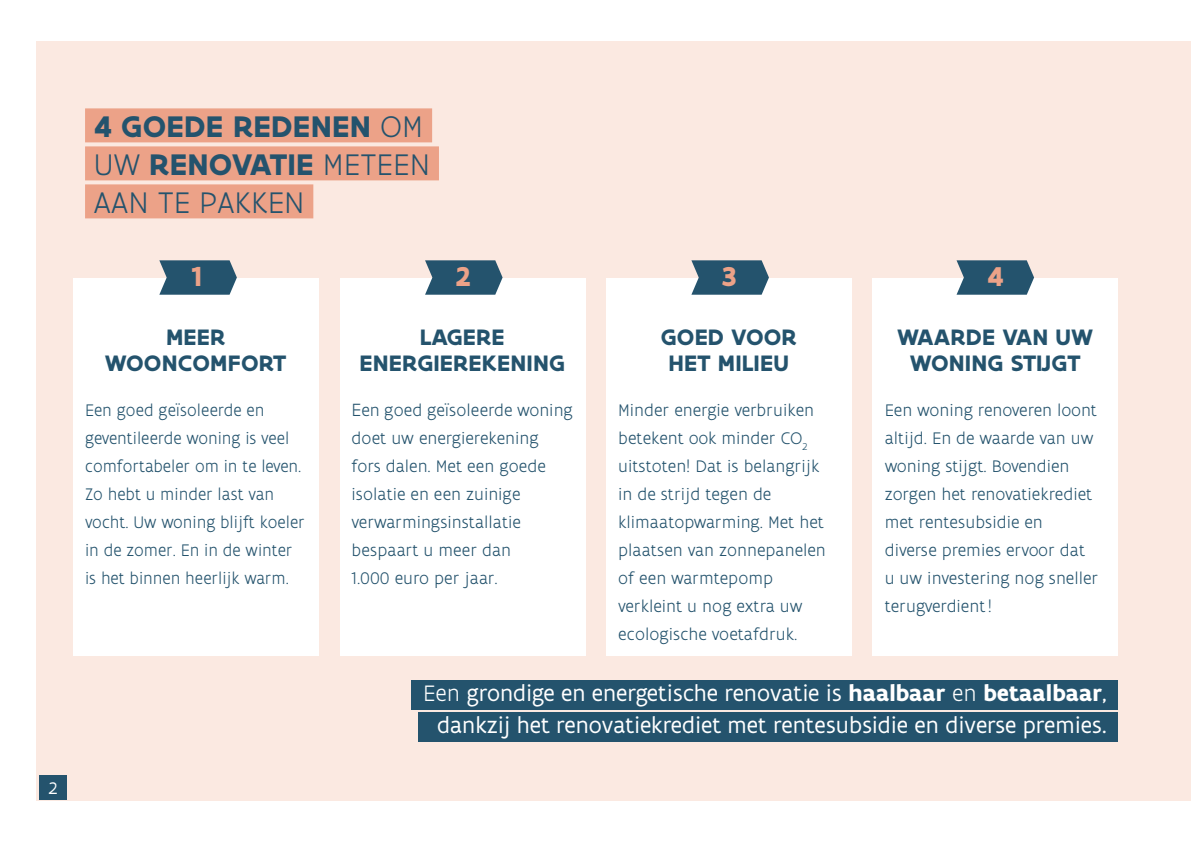
<style>
.page{position:relative;width:1191px;height:842px;background:#fff}
.page>*{position:absolute;margin:0;border:0;box-sizing:border-box;transform-origin:0 0}
.t1{font:700 32px/38px "Flanders Art Sans";letter-spacing:.005em;color:#24536d}
.t2{font:700 29.2px "Flanders Art Sans";color:#eca288}
.t3{font:24px/32px "Flanders Art Sans";color:#fff;text-align:center}
.t4{font:700 24px/26px "Flanders Art Sans";letter-spacing:.005em;color:#24536d;text-align:center}
.t5{font:300 18px/28px "Flanders Art Sans";color:#24536d}
.t6{font:18px "Flanders Art Sans";color:#fff}
.s1{font-weight:300}
.s2{font-size:19px}
.s3{font-weight:700}
</style>
<div class="page">
<div style="left:36px;top:41px;width:1155px;height:760px;background:#fbe9e1"></div>
<div style="left:74px;top:279px;width:245px;height:377px;background:#fff"></div>
<div style="left:340px;top:279px;width:245px;height:377px;background:#fff"></div>
<div style="left:606px;top:279px;width:245px;height:377px;background:#fff"></div>
<div style="left:872px;top:279px;width:246px;height:377px;background:#fff"></div>
<div style="left:85px;top:108px;width:347px;height:34px;background:#eca288"></div>
<div style="left:85px;top:146px;width:354px;height:34px;background:#eca288"></div>
<div style="left:85px;top:184px;width:228px;height:34px;background:#eca288"></div>
<div style="left:412px;top:680px;width:706px;height:30px;background:#24536d"></div>
<div style="left:419px;top:712px;width:699px;height:30px;background:#24536d"></div>
<div style="left:40px;top:775px;width:27px;height:25px;background:#24536d"></div>
<svg style="left:159px;top:260px;width:78px;height:35px;background:#3d657c"></svg>
<svg style="left:425px;top:260px;width:77px;height:35px;background:#3a637a"></svg>
<svg style="left:691px;top:260px;width:78px;height:35px;background:#3d657c"></svg>
<svg style="left:956px;top:260px;width:78px;height:35px;background:#3d657c"></svg>
<p class="t6" style="left:49px;top:777px;width:10px">2</p>
<h1 class="t1" style="left:94px;top:108px;width:338px">4 GOEDE REDENEN <span class="s1">OM<br>UW</span> RENOVATIE <span class="s1">METEEN<br>AAN TE PAKKEN</span></h1>
<h2 class="t2" style="left:191px;top:258px;width:13px">1</h2>
<h2 class="t2" style="left:455px;top:258px;width:17px">2</h2>
<h2 class="t2" style="left:721px;top:258px;width:17px">3</h2>
<h2 class="t2" style="left:987px;top:258px;width:18px">4</h2>
<h3 class="t4" style="left:105px;top:324px;width:183px">MEER<br>WOONCOMFORT</h3>
<p class="t5" style="left:85px;top:396px;width:221px">Een goed geïsoleerde en geventileerde woning is veel comfortabeler om in te leven.<br>Zo hebt u minder last van vocht. Uw woning blijft koeler in de zomer. En in de winter is het binnen heerlijk warm.</p>
<h3 class="t4" style="left:359px;top:324px;width:207px">LAGERE<br>ENERGIEREKENING</h3>
<p class="t5" style="left:351px;top:396px;width:223px"><span class="s2">E</span>en goed geïsoleerde woning doet uw energierekening<br>fors dalen. Met een goede isolatie en een zuinige verwarmingsinstallatie bespaart u meer dan<br>1.000 euro per jaar.</p>
<h3 class="t4" style="left:661px;top:324px;width:137px">GOED VOOR<br>HET MILIEU</h3>
<p class="t5" style="left:618px;top:396px;width:209px">Minder energie verbruiken betekent ook minder CO<sub>2 </sub>uitstoten! Dat is belangrijk in de strijd tegen de klimaatopwarming. Met het plaatsen van zonnepanelen of een warmtepomp verkleint u nog extra uw ecologische voetafdruk.</p>
<h3 class="t4" style="left:897px;top:324px;width:198px">WAARDE VAN UW<br>WONING STIJGT</h3>
<p class="t5" style="left:884px;top:396px;width:215px">Een woning renoveren loont altijd. En de waarde van uw woning stijgt. Bovendien zorgen het renovatiekrediet met rentesubsidie en diverse premies ervoor dat u uw investering nog sneller terugverdient!</p>
<h3 class="t3" style="left:423px;top:677px;width:685px"><span class="s1">Een</span> grondige en energetische renovatie is <span class="s3">haalbaar</span> <span class="s1">en</span> <span class="s3">betaalbaar</span>, dankzij het renovatiekrediet met rentesubsidie en diverse premies.</h3>
</div>
